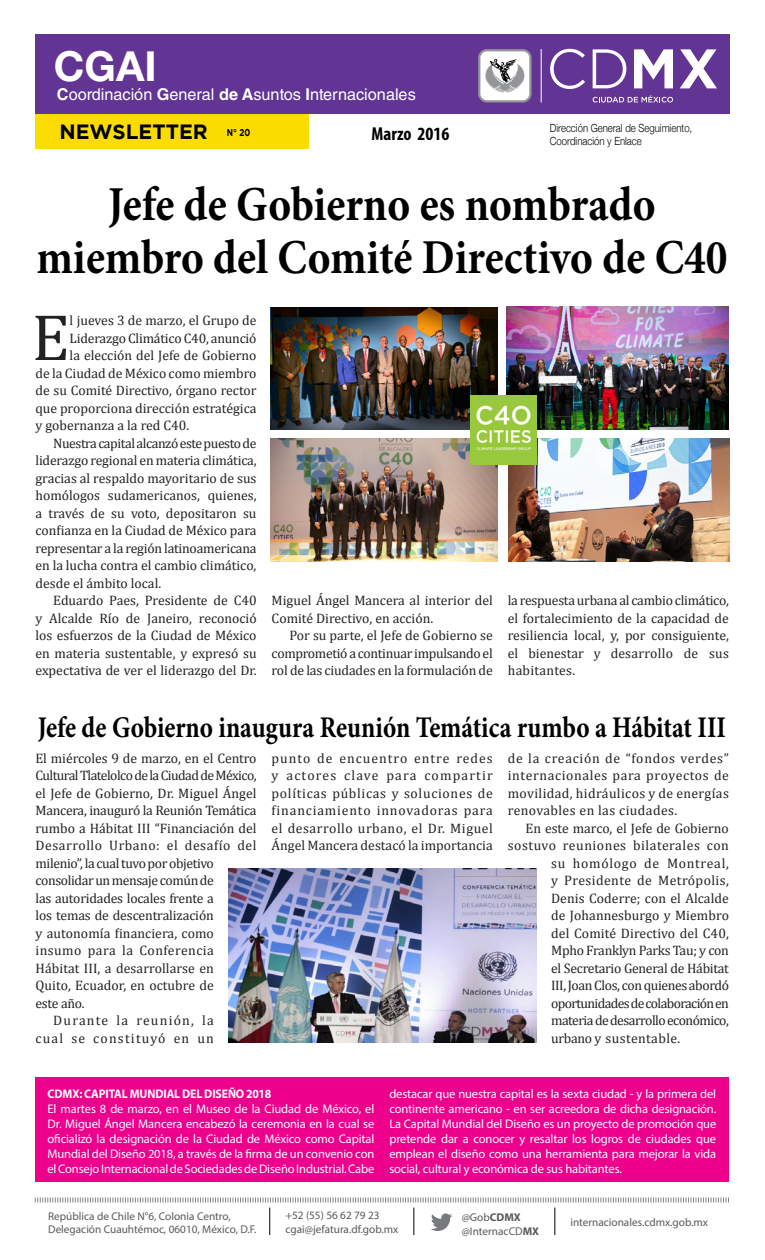
<style>
.page{position:relative;width:765px;height:1260px;background:#fff}
.page>*{position:absolute;margin:0;border:0;box-sizing:border-box;transform-origin:0 0}
.t1{font:66.25px "Cambria";color:#222}
.t2{font:700 48.75px/52.5px "Minion Pro";color:#000;text-align:center;scale:.89 1}
.t3{font:700 41.5px "Helvetica Neue LT Std";color:#fff}
.t4{font:700 30px "Minion Pro";color:#000;scale:.84 1}
.t5{font:700 20.62px "Gotham";color:#000}
.t6{font:700 condensed 18.75px "Myriad Pro";color:#000}
.t7{font:16.25px "Helvetica LT Std";color:#fff}
.t8{font:13.75px/17.5px "Cambria";color:#222;text-align:justify}
.t9{font:13.75px "Cambria";letter-spacing:-.03em;color:#222}
.t10{font:13.75px "Cambria";letter-spacing:-.02em;color:#222}
.t11{font:13.75px "Cambria";letter-spacing:-.04em;color:#222}
.t12{font:13.75px "Cambria";letter-spacing:.04em;color:#222}
.t13{font:13.75px "Cambria";letter-spacing:.03em;color:#222}
.t14{font:13.75px "Cambria";letter-spacing:.09em;color:#222}
.t15{font:13.75px "Cambria";letter-spacing:-.025em;color:#222}
.t16{font:13.75px "Cambria";letter-spacing:-.045em;color:#222}
.t17{font:13.75px "Cambria";letter-spacing:.035em;color:#222}
.t18{font:13.75px "Cambria";letter-spacing:.05em;color:#222}
.t19{font:12.5px/15px "Myriad Pro";letter-spacing:-.01em;color:#fff;text-align:justify}
.t20{font:700 12.5px "Myriad Pro";letter-spacing:-.01em;color:#fff;scale:.94 1}
.t21{font:11.25px/13.5px "Myriad Pro";color:#58595b}
.t22{font:300 11.25px/13.5px "Helvetica Neue";color:#000;scale:.85 1}
.t23{font:700 10px "Gotham";color:#000;scale:.8 1}
.s1{font-weight:700}
</style>
<div class="page">
<div style="left:35px;top:114px;width:273px;height:35px;background:#fbdc00"></div>
<div style="left:35px;top:34px;width:695px;height:80px;background:#623594"></div>
<div style="left:36px;top:1078px;width:693px;height:104px;background:#ec008c"></div>
<svg style="left:593px;top:95px;width:80px;height:8px"></svg>
<svg style="left:550px;top:49px;width:35px;height:40px"></svg>
<svg style="left:593px;top:49px;width:33px;height:39px"></svg>
<svg style="left:634px;top:49px;width:39px;height:39px"></svg>
<svg style="left:680px;top:49px;width:37px;height:39px"></svg>
<hr style="left:541px;top:49px;width:1px;height:54px;background:#fff">
<svg style="left:478px;top:49px;width:54px;height:54px;background:#c7c6cb"></svg>
<svg style="left:34px;top:1197px;width:695px;height:38px"></svg>
<img style="left:228px;top:869px;width:309px;height:173px">
<img style="left:271px;top:308px;width:227px;height:122px">
<img style="left:271px;top:439px;width:227px;height:122px">
<img style="left:508px;top:439px;width:222px;height:122px">
<img style="left:506px;top:306px;width:222px;height:124px">
<img style="left:471px;top:396px;width:65px;height:68px">
<h3 class="t3" style="left:54px;top:41px;width:104px">CGAI</h3>
<p class="t7" style="left:57px;top:85px;width:360px"><span class="s1">C</span>oordinación <span class="s1">G</span>eneral <span class="s1">de A</span>suntos <span class="s1">I</span>nternacionales</p>
<h3 class="t5" style="left:59px;top:119px;width:150px">NEWSLETTER</h3>
<p class="t23" style="left:227px;top:127px;width:31px">N° 20</p>
<h3 class="t6" style="left:372px;top:122px;width:80px">Marzo 2016</h3>
<p class="t22" style="left:550px;top:121px;width:169px">Dirección General de Seguimiento,<br>Coordinación y Enlace</p>
<h2 class="t2" style="left:36px;top:178px;width:778px">Jefe de Gobierno es nombrado miembro del Comité Directivo de C40</h2>
<h1 class="t1" style="left:32px;top:298px;width:40px">E</h1>
<p class="t8" style="left:70px;top:312px;width:188px">l jueves 3 de marzo, el Grupo de</p>
<p class="t8" style="left:70px;top:329px;width:188px">Liderazgo Climático C40, anunció</p>
<p class="t8" style="left:70px;top:347px;width:188px">la elección del Jefe de Gobierno</p>
<p class="t8" style="left:35px;top:364px;width:223px">de la Ciudad de México como miembro</p>
<p class="t8" style="left:35px;top:382px;width:223px">de su Comité Directivo, órgano rector</p>
<p class="t8" style="left:35px;top:399px;width:223px">que proporciona dirección estratégica</p>
<p class="t8" style="left:35px;top:417px;width:155px">y gobernanza a la red C40.</p>
<p class="t9" style="left:53px;top:435px;width:205px">Nuestra capital alcanzó este puesto de</p>
<p class="t8" style="left:35px;top:452px;width:223px">liderazgo regional en materia climática,</p>
<p class="t8" style="left:35px;top:469px;width:223px">gracias al respaldo mayoritario de sus</p>
<p class="t8" style="left:35px;top:487px;width:223px">homólogos sudamericanos, quienes,</p>
<p class="t8" style="left:35px;top:504px;width:223px">a través de su voto, depositaron su</p>
<p class="t8" style="left:35px;top:522px;width:223px">confianza en la Ciudad de México para</p>
<p class="t8" style="left:35px;top:539px;width:223px">representar a la región latinoamericana</p>
<p class="t8" style="left:35px;top:557px;width:223px">en la lucha contra el cambio climático,</p>
<p class="t8" style="left:35px;top:574px;width:127px">desde el ámbito local.</p>
<p class="t8" style="left:53px;top:592px;width:205px">Eduardo Paes, Presidente de C40</p>
<p class="t8" style="left:35px;top:609px;width:223px">y Alcalde Río de Janeiro, reconoció</p>
<p class="t8" style="left:35px;top:627px;width:223px">los esfuerzos de la Ciudad de México</p>
<p class="t8" style="left:35px;top:644px;width:223px">en materia sustentable, y expresó su</p>
<p class="t8" style="left:35px;top:662px;width:223px">expectativa de ver el liderazgo del Dr.</p>
<p class="t8" style="left:272px;top:592px;width:223px">Miguel Ángel Mancera al interior del<br>Comité Directivo, en acción.</p>
<p class="t8" style="left:272px;top:627px;width:223px;text-indent:18px">Por su parte, el Jefe de Gobierno se comprometió a continuar impulsando el rol de las ciudades en la formulación de</p>
<p class="t8" style="left:508px;top:592px;width:223px">la respuesta urbana al cambio climático, el fortalecimiento de la capacidad de resiliencia local, y, por consiguiente, el bienestar y desarrollo de sus habitantes.</p>
<h3 class="t4" style="left:38px;top:706px;width:821px">Jefe de Gobierno inaugura Reunión Temática rumbo a Hábitat III</h3>
<p class="t8" style="left:35px;top:749px;width:223px">El miércoles 9 de marzo, en el Centro</p>
<p class="t11" style="left:35px;top:767px;width:223px">Cultural Tlatelolco de la Ciudad de México,</p>
<p class="t8" style="left:35px;top:784px;width:223px">el Jefe de Gobierno, Dr. Miguel Ángel</p>
<p class="t10" style="left:35px;top:802px;width:223px">Mancera, inauguró la Reunión Temática</p>
<p class="t8" style="left:35px;top:819px;width:223px">rumbo a Hábitat III “Financiación del</p>
<p class="t12" style="left:35px;top:837px;width:223px">Desarrollo Urbano: el desafío del</p>
<p class="t15" style="left:35px;top:855px;width:180px">milenio”, la cual tuvo por objetivo</p>
<p class="t9" style="left:35px;top:872px;width:180px">consolidar un mensaje común de</p>
<p class="t8" style="left:35px;top:889px;width:180px">las autoridades locales frente a</p>
<p class="t8" style="left:35px;top:907px;width:180px">los temas de descentralización</p>
<p class="t8" style="left:35px;top:924px;width:180px">y autonomía financiera, como</p>
<p class="t17" style="left:35px;top:942px;width:180px">insumo para la Conferencia</p>
<p class="t8" style="left:35px;top:959px;width:180px">Hábitat III, a desarrollarse en</p>
<p class="t8" style="left:35px;top:977px;width:180px">Quito, Ecuador, en octubre de</p>
<p class="t8" style="left:35px;top:994px;width:51px">este año.</p>
<p class="t14" style="left:53px;top:1012px;width:162px">Durante la reunión, la</p>
<p class="t14" style="left:35px;top:1030px;width:180px">cual se constituyó en un</p>
<p class="t8" style="left:272px;top:749px;width:223px">punto de encuentro entre redes y actores clave para compartir políticas públicas y soluciones de financiamiento innovadoras para el desarrollo urbano, el Dr. Miguel Ángel Mancera destacó la importancia</p>
<p class="t8" style="left:508px;top:749px;width:223px">de la creación de “fondos verdes” internacionales para proyectos de movilidad, hidráulicos y de energías renovables en las ciudades.</p>
<p class="t8" style="left:526px;top:819px;width:205px">En este marco, el Jefe de Gobierno</p>
<p class="t12" style="left:508px;top:837px;width:223px">sostuvo reuniones bilaterales con</p>
<p class="t18" style="left:551px;top:855px;width:179px">su homólogo de Montreal,</p>
<p class="t13" style="left:551px;top:872px;width:179px">y Presidente de Metrópolis,</p>
<p class="t8" style="left:551px;top:889px;width:179px">Denis Coderre; con el Alcalde</p>
<p class="t8" style="left:551px;top:907px;width:179px">de Johannesburgo y Miembro</p>
<p class="t8" style="left:551px;top:924px;width:179px">del Comité Directivo del C40,</p>
<p class="t10" style="left:551px;top:942px;width:179px">Mpho Franklyn Parks Tau; y con</p>
<p class="t10" style="left:551px;top:960px;width:179px">el Secretario General de Hábitat</p>
<p class="t9" style="left:551px;top:977px;width:179px">III, Joan Clos, con quienes abordó</p>
<p class="t16" style="left:551px;top:995px;width:179px">oportunidades de colaboración en</p>
<p class="t11" style="left:551px;top:1012px;width:179px">materia de desarrollo económico,</p>
<p class="t13" style="left:551px;top:1030px;width:131px">urbano y sustentable.</p>
<p class="t20" style="left:48px;top:1086px;width:239px">CDMX: CAPITAL MUNDIAL DEL DISEÑO 2018</p>
<p class="t19" style="left:48px;top:1101px;width:328px">El martes 8 de marzo, en el Museo de la Ciudad de México, el Dr. Miguel Ángel Mancera encabezó la ceremonia en la cual se oficializó la designación de la Ciudad de México como Capital Mundial del Diseño 2018, a través de la firma de un convenio con el Consejo Internacional de Sociedades de Diseño Industrial. Cabe</p>
<p class="t19" style="left:389px;top:1086px;width:328px">destacar que nuestra capital es la sexta ciudad - y la primera del continente americano - en ser acreedora de dicha designación.<br>La Capital Mundial del Diseño es un proyecto de promoción que pretende dar a conocer y resaltar los logros de ciudades que emplean el diseño como una herramienta para mejorar la vida social, cultural y económica de sus habitantes.</p>
<p class="t21" style="left:48px;top:1209px;width:210px">República de Chile N°6, Colonia Centro,<br>Delegación Cuauhtémoc, 06010, México, D.F.</p>
<p class="t21" style="left:285px;top:1209px;width:115px">+52 (55) 56 62 79 23 cgai@jefatura.df.gob.mx</p>
<p class="t21" style="left:462px;top:1210px;width:61px">@Gob<span class="s1">CDMX</span></p>
<p class="t21" style="left:462px;top:1225px;width:79px">@InternacCD<span class="s1">MX</span></p>
<p class="t21" style="left:570px;top:1215px;width:139px">internacionales.cdmx.gob.mx</p>
</div>
